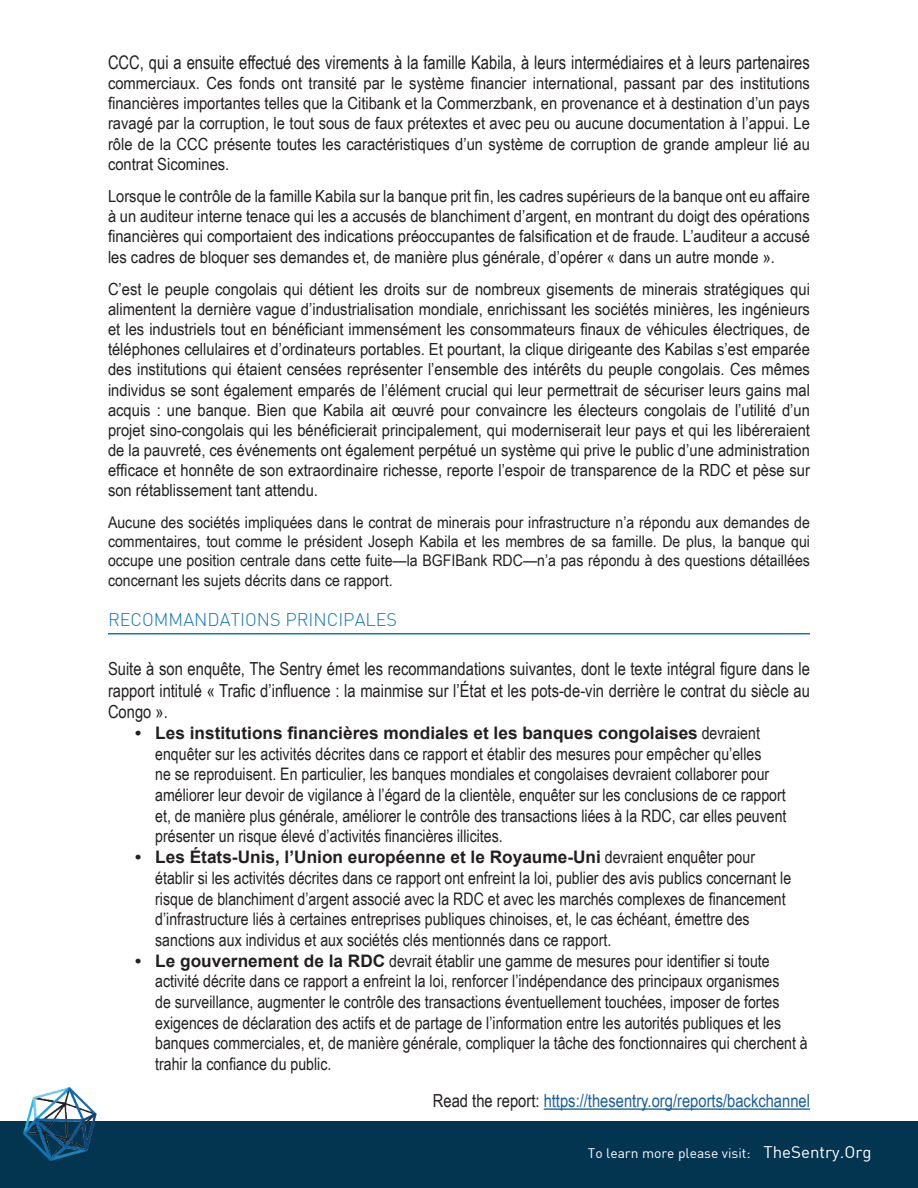
<style>
.page{position:relative;width:918px;height:1188px;background:#fff}
.page>*{position:absolute;margin:0;border:0;box-sizing:border-box;transform-origin:0 0}
.Summary_text__Report{font:18.75px "Arial Narrow";color:#231f20;scale:.96 1}
.Summary_text__Report-2{font:18px/21.6px "Arial Narrow";color:#231f20;text-align:justify}
.t1{font:18px "Arial Narrow";color:#175d9e}
.t2{font:300 18px "DIN";color:#1476bb}
.t3{font:17.25px/20.7px "Arial Narrow";color:#231f20}
.Summary_text__Report-3{font:16.8px/20.1px "Arial Narrow";color:#231f20;text-align:justify;scale:1.08 1}
.Summary_text__Report-4{font:16.05px/19.2px "Arial Narrow";color:#231f20;text-align:justify;scale:1.08 1}
.t4{font:13.5px "DIN";color:#fff}
.s1{font-family:"Arial";font-weight:700}
.s2{color:#231f20}
.s3{font-size:16.5px}
</style>
<div class="page">
<div style="left:0;top:1121px;width:918px;height:67px;background:#033551"></div>
<img style="left:23px;top:1087px;width:74px;height:74px">
<hr style="left:544px;top:1108px;width:266px;height:2px;background:#175d9e">
<hr style="left:108px;top:633px;width:702px;height:1px;background:#1476bb">
<p class="Summary_text__Report" style="left:108px;top:49px;width:733px">CCC, qui a ensuite effectué des virements à la famille Kabila, à leurs intermédiaires et à leurs partenaires</p>
<p class="Summary_text__Report-3" style="left:108px;top:73px;width:651px">commerciaux. Ces fonds ont transité par le système financier international, passant par des institutions financières importantes telles que la Citibank et la Commerzbank, en provenance et à destination d’un pays ravagé par la corruption, le tout sous de faux prétextes et avec peu ou aucune documentation à l’appui. Le rôle de la CCC présente toutes les caractéristiques d’un système de corruption de grande ampleur lié au contrat Sicomines.</p>
<p class="Summary_text__Report-3" style="left:108px;top:186px;width:651px">Lorsque le contrôle de la famille Kabila sur la banque prit fin, les cadres supérieurs de la banque ont eu affaire à un auditeur interne tenace qui les a accusés de blanchiment d’argent, en montrant du doigt des opérations financières qui comportaient des indications préoccupantes de falsification et de fraude. L’auditeur a accusé les cadres de bloquer ses demandes et, de manière plus générale, d’opérer « dans un autre monde ».</p>
<p class="Summary_text__Report-3" style="left:108px;top:279px;width:651px">C’est le peuple congolais qui détient les droits sur de nombreux gisements de minerais stratégiques qui alimentent la dernière vague d’industrialisation mondiale, enrichissant les sociétés minières, les ingénieurs et les industriels tout en bénéficiant immensément les consommateurs finaux de véhicules électriques, de téléphones cellulaires et d’ordinateurs portables. Et pourtant, la clique dirigeante des Kabilas s’est emparée des institutions qui étaient censées représenter l’ensemble des intérêts du peuple congolais. Ces mêmes individus se sont également emparés de l’élément crucial qui leur permettrait de sécuriser leurs gains mal acquis : une banque. Bien que Kabila ait œuvré pour convaincre les électeurs congolais de l’utilité d’un projet sino-congolais qui les bénéficierait principalement, qui moderniserait leur pays et qui les libéreraient de la pauvreté, ces événements ont également perpétué un système qui prive le public d’une administration efficace et honnête de son extraordinaire richesse, reporte l’espoir de transparence de la RDC et pèse sur son rétablissement tant attendu.</p>
<p class="Summary_text__Report-4" style="left:108px;top:512px;width:652px">Aucune des sociétés impliquées dans le contrat de minerais pour infrastructure n’a répondu aux demandes de commentaires, tout comme le président Joseph Kabila et les membres de sa famille. De plus, la banque qui occupe une position centrale dans cette fuite—la BGFIBank RDC—n’a pas répondu à des questions détaillées concernant les sujets décrits dans ce rapport.</p>
<p class="t2" style="left:108px;top:612px;width:291px">RECOMMANDATIONS PRINCIPALES</p>
<p class="Summary_text__Report-2" style="left:108px;top:657px;width:703px">Suite à son enquête, The Sentry émet les recommandations suivantes, dont le texte intégral figure dans le rapport intitulé « Trafic d’influence : la mainmise sur l’État et les pots-de-vin derrière le contrat du siècle au Congo ».</p>
<p class="t3" style="left:155px;top:722px;width:633px;text-indent:-20px"><span class="s1">• Les institutions financières mondiales et les banques congolaises</span> devraient enquêter sur les activités décrites dans ce rapport et établir des mesures pour empêcher qu’elles<br>ne se reproduisent. En particulier, les banques mondiales et congolaises devraient collaborer pour améliorer leur devoir de vigilance à l’égard de la clientèle, enquêter sur les conclusions de ce rapport et, de manière plus générale, améliorer le contrôle des transactions liées à la RDC, car elles peuvent présenter un risque élevé d’activités financières illicites.</p>
<p class="t3" style="left:155px;top:846px;width:638px;text-indent:-20px"><span class="s1">• Les États-Unis, l’Union européenne et le Royaume-Uni</span> devraient enquêter pour établir si les activités décrites dans ce rapport ont enfreint la loi, publier des avis publics concernant le risque de blanchiment d’argent associé avec la RDC et avec les marchés complexes de financement d’infrastructure liés à certaines entreprises publiques chinoises, et, le cas échéant, émettre des sanctions aux individus et aux sociétés clés mentionnés dans ce rapport.</p>
<p class="t3" style="left:155px;top:950px;width:654px;text-indent:-20px"><span class="s1">• Le gouvernement de la RDC</span> devrait établir une gamme de mesures pour identifier si toute activité décrite dans ce rapport a enfreint la loi, renforcer l’indépendance des principaux organismes<br>de surveillance, augmenter le contrôle des transactions éventuellement touchées, imposer de fortes exigences de déclaration des actifs et de partage de l’information entre les autorités publiques et les banques commerciales, et, de manière générale, compliquer la tâche des fonctionnaires qui cherchent à trahir la confiance du public.</p>
<p class="t1" style="left:433px;top:1088px;width:379px"><span class="s2">Read the report:</span> https://thesentry.org/reports/backchannel</p>
<p class="t4" style="left:588px;top:1147px;width:285px">To learn more please visit: <span class="s3">TheSentry.Org</span></p>
</div>
